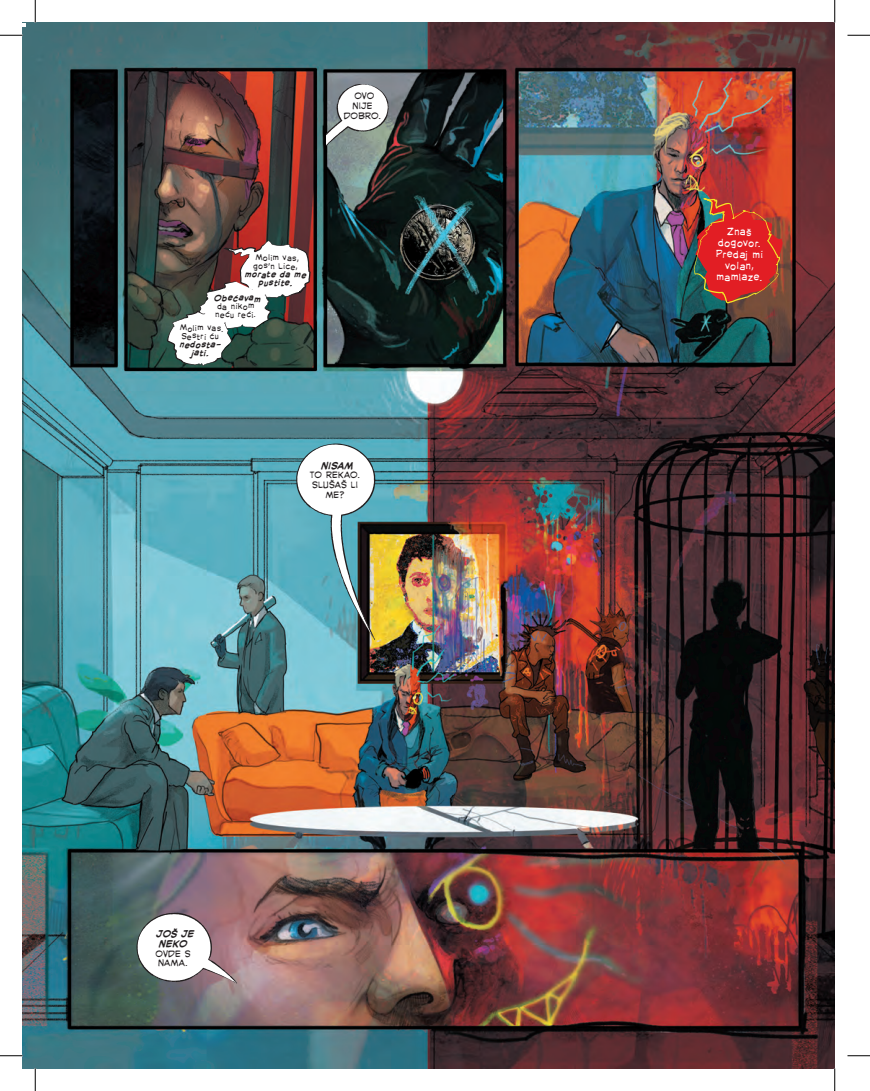
<style>
.page{position:relative;width:870px;height:1091px;background:#fff}
.page>*{position:absolute;margin:0;border:0;box-sizing:border-box;transform-origin:0 0}
.UPIS_copy_2{font:14.25px/11.1px "ZM Carobnaknjiga";letter-spacing:.01em;color:#fff;text-align:center}
.UPIS{font:12.75px/9.8px "ZM Carobnaknjiga";letter-spacing:.015em;color:#231f20;text-align:center}
.UPIS-2{font:11.55px/8.4px "ZM Carobnaknjiga";letter-spacing:.02em;color:#231f20}
.UPIS-3{font:italic 700 11.55px/8.9px "ZM Carobnaknjiga";letter-spacing:.025em;color:#231f20;text-align:center}
.s1{font-weight:700;font-style:italic}
</style>
<div class="page">
<img style="left:22px;top:23px;width:813px;height:1045px">
<svg style="left:22px;top:23px;width:4px;height:4px"></svg>
<svg style="left:167px;top:240px;width:144px;height:126px"></svg>
<svg style="left:327px;top:84px;width:62px;height:85px"></svg>
<svg style="left:694px;top:198px;width:89px;height:105px"></svg>
<svg style="left:296px;top:444px;width:79px;height:196px"></svg>
<svg style="left:136px;top:913px;width:101px;height:71px"></svg>
<svg style="left:0;top:35px;width:22px;height:1px"></svg>
<svg style="left:847px;top:35px;width:23px;height:1px"></svg>
<svg style="left:0;top:1055px;width:22px;height:1px"></svg>
<svg style="left:847px;top:1055px;width:23px;height:1px"></svg>
<svg style="left:35px;top:0;width:1px;height:23px"></svg>
<svg style="left:35px;top:1068px;width:1px;height:23px"></svg>
<svg style="left:834px;top:0;width:1px;height:23px"></svg>
<svg style="left:834px;top:1068px;width:1px;height:23px"></svg>
<p class="UPIS" style="left:344px;top:91px;width:39px">OVO<br>NIJE<br>DOBRO.</p>
<p class="UPIS-2" style="left:245px;top:254px;width:63px;text-align:center">Molim vas, gos’n Lice, <span class="s1">morate da me pustite.</span></p>
<p class="UPIS-2" style="left:214px;top:294px;width:49px"><span class="s1">Obećavam </span>da nikom neću reći.</p>
<p class="UPIS-2" style="left:180px;top:324px;width:45px">Molim vas.<br>Sestri ću</p>
<p class="UPIS-3" style="left:179px;top:340px;width:43px">nedosta&shy;jati.</p>
<p class="UPIS" style="left:310px;top:461px;width:52px"><span class="s1">NISAM<br></span>TO REKAO.<br>SLUŠAŠ LI<br>ME?</p>
<p class="UPIS" style="left:155px;top:929px;width:40px;text-align:left"><span class="s1">JOŠ JE<br>NEKO<br></span>OVDE S<br>NAMA.</p>
<p class="UPIS_copy_2" style="left:727px;top:226px;width:26px">Znaš</p>
<p class="UPIS_copy_2" style="left:716px;top:238px;width:49px">dogovor.<br>Predaj mi volan,</p>
<p class="UPIS_copy_2" style="left:716px;top:271px;width:48px">mamlaze.</p>
</div>
